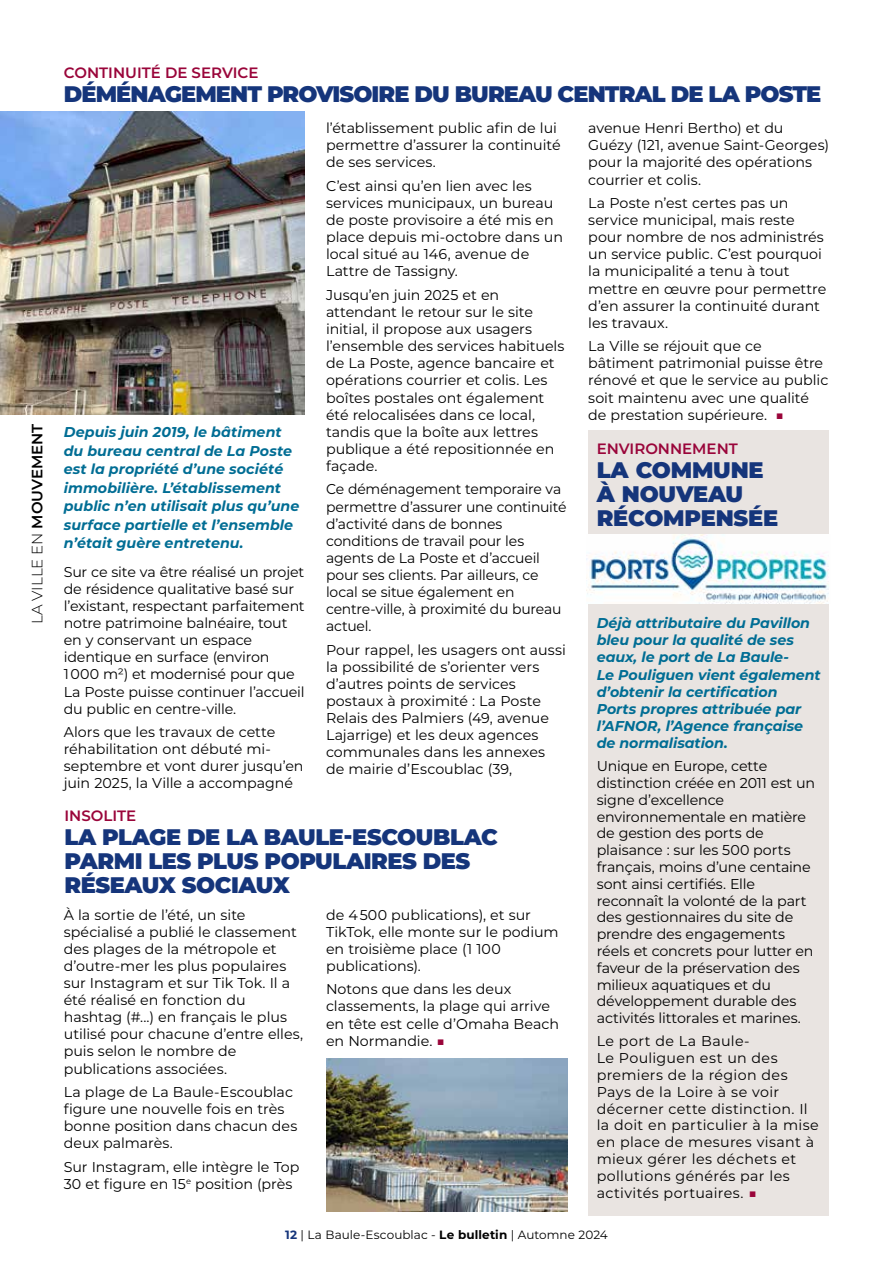
<style>
.page{position:relative;width:893px;height:1263px;background:#fff}
.page>*{position:absolute;margin:0;border:0;box-sizing:border-box;transform-origin:0 0}
.t1{font:900 22.5px/24px "Montserrat";letter-spacing:-.02em;color:#15357b}
.t2{font:900 22.5px "Montserrat";letter-spacing:-.04em;color:#15357b}
.t3{font:600 15px "Montserrat";color:#9a053a}
.t4{font:300 15px "Montserrat";color:#000}
.t5{font:14.25px/17.1px "Montserrat";letter-spacing:-.005em;color:#000}
.t6{font:italic 700 14.25px/17.1px "Montserrat";color:#006d94}
.t7{font:14.25px/16.8px "Montserrat";letter-spacing:.025em;color:#000}
.t8{font:12px "Montserrat";letter-spacing:.005em;color:#000}
.s1{font-weight:600}
.s2{color:#9a053a}
.s3{font-weight:700;color:#15357b}
.s4{font-weight:700}
</style>
<div class="page">
<img style="left:0;top:112px;width:305px;height:303px">
<div style="left:588px;top:431px;width:241px;height:785px;background:#e9e4e1"></div>
<img style="left:587px;top:535px;width:242px;height:68px">
<img style="left:326px;top:1059px;width:242px;height:153px">
<p class="t4" style="left:27px;top:624px;width:202px;rotate:-90deg">LA VILLE EN <span class="s1">MOUVEMENT</span></p>
<p class="t3" style="left:64px;top:62px;width:196px">CONTINUITÉ DE SERVICE</p>
<h1 class="t2" style="left:64px;top:77px;width:759px">DÉMÉNAGEMENT PROVISOIRE DU BUREAU CENTRAL DE LA POSTE</h1>
<p class="t6" style="left:64px;top:422px;width:237px;line-height:18.5px">Depuis juin 2019, le bâtiment du bureau central de La Poste est la propriété d’une société immobilière. L’établissement public n’en utilisait plus qu’une surface partielle et l’ensemble n’était guère entretenu.</p>
<p class="t5" style="left:64px;top:563px;width:242px">Sur ce site va être réalisé un projet de résidence qualitative basé sur l’existant, respectant parfaitement notre patrimoine balnéaire, tout en y conservant un espace identique en surface (environ<br>1 000 m²) et modernisé pour que<br>La Poste puisse continuer l’accueil du public en centre-ville.</p>
<p class="t5" style="left:64px;top:723px;width:241px">Alors que les travaux de cette réhabilitation ont débuté mi&shy;septembre et vont durer jusqu’en juin 2025, la Ville a accompagné</p>
<p class="t5" style="left:326px;top:119px;width:236px">l’établissement public afin de lui permettre d’assurer la continuité de ses services.</p>
<p class="t5" style="left:326px;top:177px;width:239px">C’est ainsi qu’en lien avec les services municipaux, un bureau de poste provisoire a été mis en place depuis mi-octobre dans un local situé au 146, avenue de<br>Lattre de Tassigny.</p>
<p class="t5" style="left:326px;top:286px;width:240px">Jusqu’en juin 2025 et en attendant le retour sur le site initial, il propose aux usagers l’ensemble des services habituels de La Poste, agence bancaire et opérations courrier et colis. Les boîtes postales ont également été relocalisées dans ce local, tandis que la boîte aux lettres publique a été repositionnée en façade.</p>
<p class="t5" style="left:326px;top:480px;width:242px">Ce déménagement temporaire va permettre d’assurer une continuité d’activité dans de bonnes conditions de travail pour les agents de La Poste et d’accueil pour ses clients. Par ailleurs, ce local se situe également en centre-ville, à proximité du bureau actuel.</p>
<p class="t5" style="left:326px;top:640px;width:241px">Pour rappel, les usagers ont aussi la possibilité de s’orienter vers d’autres points de services postaux à proximité : La Poste<br>Relais des Palmiers (49, avenue<br>Lajarrige) et les deux agences communales dans les annexes de mairie d’Escoublac (39,</p>
<p class="t3" style="left:64px;top:805px;width:73px">INSOLITE</p>
<h1 class="t1" style="left:64px;top:824px;width:435px">LA PLAGE DE LA BAULE-ESCOUBLAC<br>PARMI LES PLUS POPULAIRES DES<br>RÉSEAUX SOCIAUX</h1>
<p class="t5" style="left:64px;top:905px;width:241px">À la sortie de l’été, un site spécialisé a publié le classement des plages de la métropole et d’outre-mer les plus populaires sur Instagram et sur Tik Tok. Il a été réalisé en fonction du hashtag (#...) en français le plus utilisé pour chacune d’entre elles, puis selon le nombre de publications associées.</p>
<p class="t5" style="left:64px;top:1083px;width:235px">La plage de La Baule-Escoublac figure une nouvelle fois en très bonne position dans chacun des deux palmarès.</p>
<p class="t5" style="left:64px;top:1158px;width:237px">Sur Instagram, elle intègre le Top<br>30 et figure en 15<sup>e</sup> position (près</p>
<p class="t5" style="left:326px;top:905px;width:234px">de 4 500 publications), et sur<br>TikTok, elle monte sur le podium en troisième place (1 100 publications).</p>
<p class="t5" style="left:326px;top:980px;width:235px">Notons que dans les deux classements, la plage qui arrive en tête est celle d’Omaha Beach en Normandie. <span class="s2">■</span></p>
<p class="t5" style="left:588px;top:119px;width:242px">avenue Henri Bertho) et du<br>Guézy (121, avenue Saint-Georges) pour la majorité des opérations courrier et colis.</p>
<p class="t5" style="left:588px;top:194px;width:240px">La Poste n’est certes pas un service municipal, mais reste pour nombre de nos administrés un service public. C’est pourquoi la municipalité a tenu à tout mettre en œuvre pour permettre d’en assurer la continuité durant les travaux.</p>
<p class="t5" style="left:588px;top:337px;width:242px">La Ville se réjouit que ce bâtiment patrimonial puisse être rénové et que le service au public soit maintenu avec une qualité de prestation supérieure. <span class="s2">■</span></p>
<p class="t3" style="left:597px;top:438px;width:143px">ENVIRONNEMENT</p>
<h1 class="t1" style="left:597px;top:456px;width:183px">LA COMMUNE<br>À NOUVEAU<br>RÉCOMPENSÉE</h1>
<p class="t6" style="left:597px;top:614px;width:225px">Déjà attributaire du Pavillon bleu pour la qualité de ses eaux, le port de La Baule-<br>Le Pouliguen vient également d’obtenir la certification<br>Ports propres attribuée par l’AFNOR, l’Agence française de normalisation.</p>
<p class="t5" style="left:597px;top:757px;width:220px">Unique en Europe, cette distinction créée en 2011 est un signe d’excellence environnementale en matière de gestion des ports de plaisance : sur les 500 ports français, moins d’une centaine sont ainsi certifiés. Elle reconnaît la volonté de la part des gestionnaires du site de prendre des engagements réels et concrets pour lutter en faveur de la préservation des milieux aquatiques et du développement durable des activités littorales et marines.</p>
<p class="t7" style="left:597px;top:1032px;width:224px">Le port de La Baule-<br>Le Pouliguen est un des premiers de la région des<br>Pays de la Loire à se voir décerner cette distinction. Il la doit en particulier à la mise en place de mesures visant à mieux gérer les déchets et pollutions générés par les activités portuaires. <span class="s2">■</span></p>
<p class="t8" style="left:285px;top:1226px;width:324px"><span class="s3">12</span> | La Baule-Escoublac - <span class="s4">Le bulletin</span> | Automne 2024</p>
</div>
